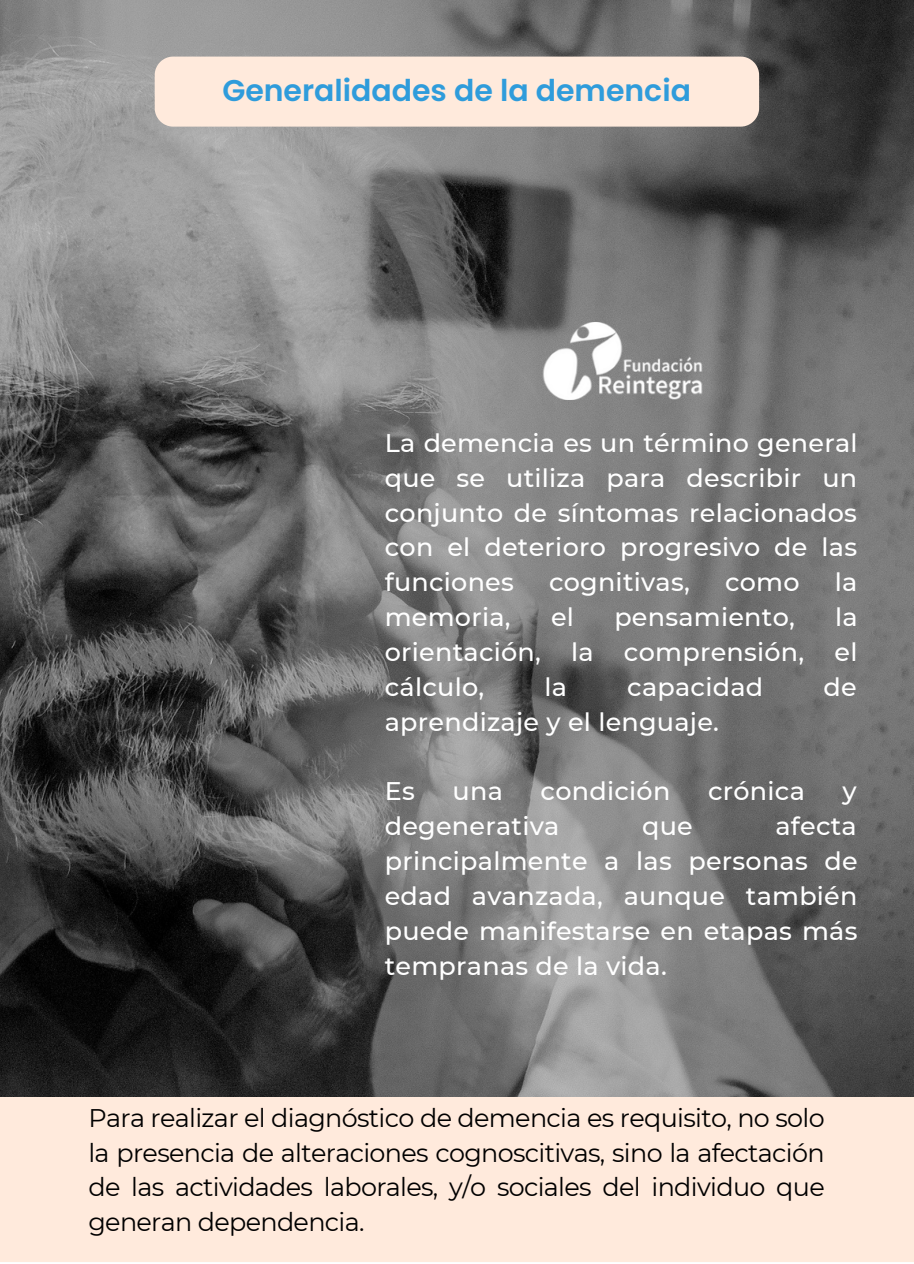
<style>
.page{position:relative;width:914px;height:1264px;background:#fff}
.page>*{position:absolute;margin:0;border:0;box-sizing:border-box;transform-origin:0 0}
.t1{font:600 30px "Poppins";color:#2f9cdb}
.t2{font:500 25.5px/34.8px "Montserrat";letter-spacing:.01em;color:#fff;text-align:justify}
.t3{font:25.5px/34.8px "Montserrat";letter-spacing:-.025em;color:#000;text-align:justify}
</style>
<div class="page">
<img style="left:0;top:0;width:914px;height:1096px">
<div style="left:0;top:1096px;width:914px;height:165px;background:#ffeadc"></div>
<div style="left:155px;top:57px;width:604px;height:69px;background:#ffeadc"></div>
<img style="left:538px;top:322px;width:167px;height:78px">
<p class="t1" style="left:222px;top:70px;width:470px">Generalidades de la demencia</p>
<p class="t2" style="left:385px;top:425px;width:474px">La demencia es un término general que se utiliza para describir un conjunto de síntomas relacionados con el deterioro progresivo de las funciones</p>
<p class="t2" style="left:549px;top:564px;width:142px">cognitivas,</p>
<p class="t2" style="left:725px;top:564px;width:76px">como</p>
<p class="t2" style="left:834px;top:564px;width:24px">la</p>
<p class="t2" style="left:385px;top:599px;width:127px">memoria,</p>
<p class="t2" style="left:551px;top:599px;width:24px">el</p>
<p class="t2" style="left:614px;top:599px;width:182px">pensamiento,</p>
<p class="t2" style="left:385px;top:599px;width:474px;text-indent:450px">la orientación, la comprensión, el cálculo,</p>
<p class="t2" style="left:544px;top:669px;width:24px">la</p>
<p class="t2" style="left:627px;top:669px;width:137px">capacidad</p>
<p class="t2" style="left:823px;top:669px;width:35px">de</p>
<p class="t2" style="left:385px;top:704px;width:336px">aprendizaje y el lenguaje.</p>
<p class="t2" style="left:385px;top:773px;width:32px">Es</p>
<p class="t2" style="left:452px;top:773px;width:52px">una</p>
<p class="t2" style="left:540px;top:773px;width:131px">condición</p>
<p class="t2" style="left:708px;top:773px;width:98px">crónica</p>
<p class="t2" style="left:842px;top:773px;width:16px">y</p>
<p class="t2" style="left:385px;top:808px;width:176px">degenerativa</p>
<p class="t2" style="left:642px;top:808px;width:52px">que</p>
<p class="t2" style="left:385px;top:808px;width:474px;text-indent:391px">afecta principalmente a las personas de edad avanzada, aunque también puede manifestarse en etapas más tempranas de la vida.</p>
<p class="t3" style="left:88px;top:1100px;width:738px">Para realizar el diagnóstico de demencia es requisito, no solo la presencia de alteraciones cognoscitivas, sino la afectación de las actividades laborales, y/o sociales del individuo que generan dependencia.</p>
</div>
